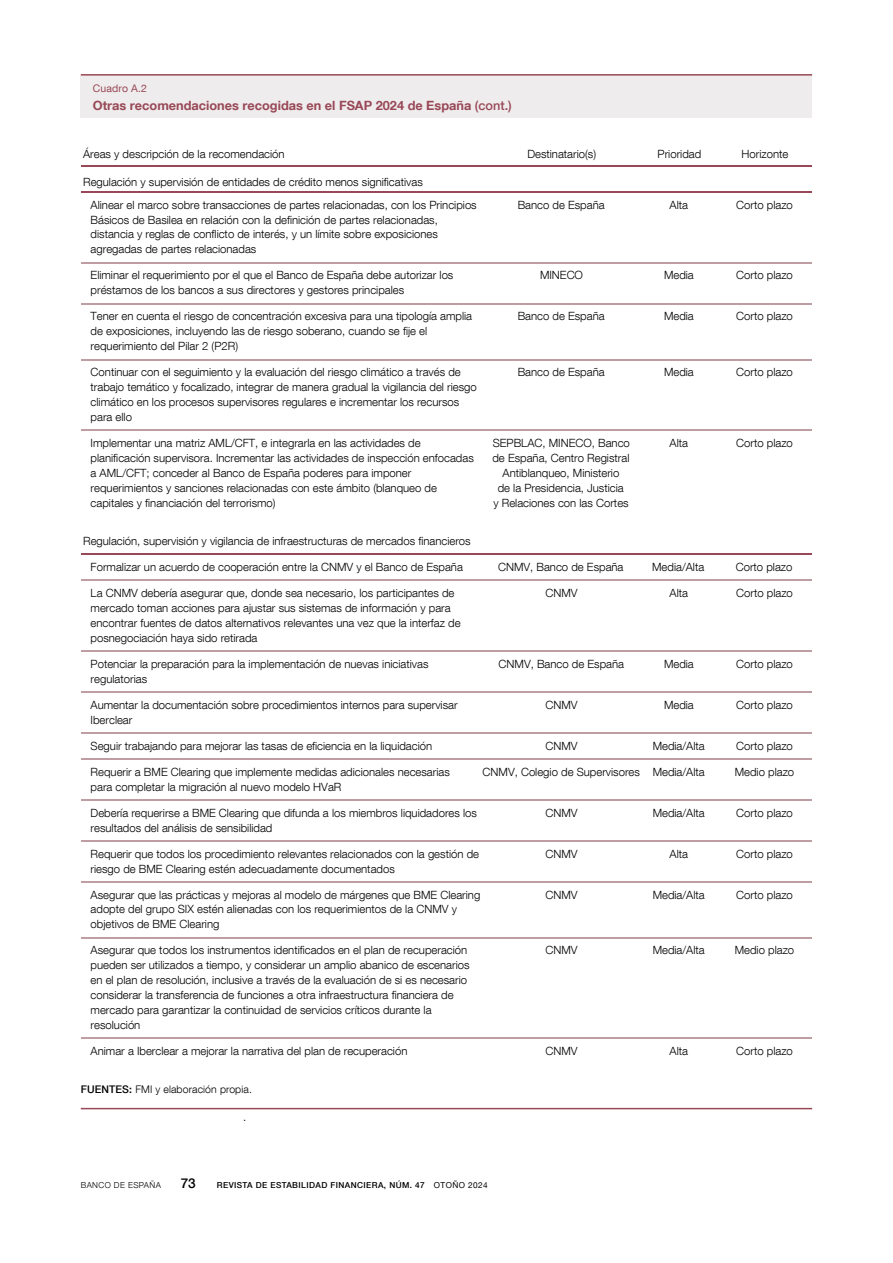
<style>
.page{position:relative;width:893px;height:1263px;background:#fff}
.page>*{position:absolute;margin:0;border:0;box-sizing:border-box;transform-origin:0 0}
.t1{font:500 13.5px "Bd E Neue Helvetica";color:#000}
.t2{font:700 12.75px "Bd E Neue Helvetica";color:#984856}
.t3{font:300 11.4px/15px "Bd E Neue Helvetica";color:#000}
.t4{font:300 10.5px "Bd E Neue Helvetica";letter-spacing:.01em;color:#000}
.t5{font:10.5px "Bd E Neue Helvetica";letter-spacing:.01em;color:#984856}
.t6{font:500 8.25px "Bd E Neue Helvetica";letter-spacing:.05em;color:#000}
.t7{font:300 8.25px "Bd E Neue Helvetica";letter-spacing:.05em;color:#000}
.s1{font-weight:500}
.s2{font-weight:400}
</style>
<div class="page">
<hr style="left:81px;top:1108px;width:731px;height:1px;background:#984856">
<div style="left:81px;top:75px;width:731px;height:42px;background:#efeced"></div>
<hr style="left:81px;top:74px;width:731px;height:2px;background:#984856">
<hr style="left:81px;top:165px;width:730px;height:2px;background:#984856">
<hr style="left:81px;top:191px;width:730px;height:2px;background:#984856">
<hr style="left:81px;top:262px;width:730px;height:1px;background:#be9ea3">
<hr style="left:81px;top:303px;width:730px;height:1px;background:#be9ea3">
<hr style="left:81px;top:359px;width:730px;height:1px;background:#be9ea3">
<hr style="left:81px;top:430px;width:730px;height:1px;background:#be9ea3">
<hr style="left:81px;top:553px;width:730px;height:2px;background:#984856">
<hr style="left:81px;top:579px;width:730px;height:2px;background:#be9ea3">
<hr style="left:81px;top:650px;width:730px;height:2px;background:#be9ea3">
<hr style="left:81px;top:691px;width:730px;height:2px;background:#be9ea3">
<hr style="left:81px;top:732px;width:730px;height:2px;background:#be9ea3">
<hr style="left:81px;top:758px;width:730px;height:2px;background:#be9ea3">
<hr style="left:81px;top:799px;width:730px;height:2px;background:#be9ea3">
<hr style="left:81px;top:840px;width:730px;height:1px;background:#be9ea3">
<hr style="left:81px;top:881px;width:730px;height:1px;background:#be9ea3">
<hr style="left:81px;top:937px;width:730px;height:1px;background:#be9ea3">
<hr style="left:81px;top:1038px;width:730px;height:1px;background:#be9ea3">
<p class="t5" style="left:93px;top:82px;width:55px">Cuadro A.2</p>
<p class="t2" style="left:93px;top:97px;width:420px">Otras recomendaciones recogidas en el FSAP 2024 de España <span class="s1">(cont.)</span></p>
<p class="t3" style="left:83px;top:146px;width:203px">Áreas y descripción de la recomendación</p>
<p class="t3" style="left:527px;top:146px;width:70px">Destinatario(s)</p>
<p class="t3" style="left:658px;top:146px;width:45px">Prioridad</p>
<p class="t3" style="left:742px;top:146px;width:48px">Horizonte</p>
<p class="t3" style="left:91px;top:170px;width:388px;line-height:23px;text-indent:-7px">Regulación y supervisión de entidades de crédito menos significativas<br>Alinear el marco sobre transacciones de partes relacionadas, con los Principios</p>
<p class="t3" style="left:91px;top:212px;width:349px;text-align:justify">Básicos de Basilea en relación con la definición de partes relacionadas, distancia y reglas de conflicto de interés, y un límite sobre exposiciones agregadas de partes relacionadas</p>
<p class="t3" style="left:518px;top:197px;width:88px">Banco de España</p>
<p class="t3" style="left:670px;top:197px;width:20px">Alta</p>
<p class="t3" style="left:736px;top:197px;width:58px">Corto plazo</p>
<p class="t3" style="left:91px;top:268px;width:364px">Eliminar el requerimiento por el que el Banco de España debe autorizar los préstamos de los bancos a sus directores y gestores principales</p>
<p class="t3" style="left:540px;top:268px;width:45px">MINECO</p>
<p class="t3" style="left:664px;top:268px;width:31px">Media</p>
<p class="t3" style="left:736px;top:268px;width:58px">Corto plazo</p>
<p class="t3" style="left:91px;top:309px;width:383px">Tener en cuenta el riesgo de concentración excesiva para una tipología amplia de exposiciones, incluyendo las de riesgo soberano, cuando se fije el requerimiento del Pilar 2 (P2R)</p>
<p class="t3" style="left:518px;top:309px;width:88px">Banco de España</p>
<p class="t3" style="left:664px;top:309px;width:31px">Media</p>
<p class="t3" style="left:736px;top:309px;width:58px">Corto plazo</p>
<p class="t3" style="left:91px;top:364px;width:388px">Continuar con el seguimiento y la evaluación del riesgo climático a través de trabajo temático y focalizado, integrar de manera gradual la vigilancia del riesgo climático en los procesos supervisores regulares e incrementar los recursos para ello</p>
<p class="t3" style="left:518px;top:364px;width:88px">Banco de España</p>
<p class="t3" style="left:664px;top:364px;width:31px">Media</p>
<p class="t3" style="left:736px;top:364px;width:58px">Corto plazo</p>
<p class="t3" style="left:91px;top:435px;width:385px">Implementar una matriz AML/CFT, e integrarla en las actividades de planificación supervisora. Incrementar las actividades de inspección enfocadas a AML/CFT; conceder al Banco de España poderes para imponer requerimientos y sanciones relacionadas con este ámbito (blanqueo de capitales y financiación del terrorismo)</p>
<p class="t3" style="left:492px;top:435px;width:139px;text-align:center">SEPBLAC, MINECO, Banco de España, Centro Registral<br>Antiblanqueo, Ministerio<br>de la Presidencia, Justicia<br>y Relaciones con las Cortes</p>
<p class="t3" style="left:670px;top:435px;width:20px">Alta</p>
<p class="t3" style="left:736px;top:435px;width:58px">Corto plazo</p>
<p class="t3" style="left:83px;top:533px;width:389px">Regulación, supervisión y vigilancia de infraestructuras de mercados financieros</p>
<p class="t3" style="left:91px;top:559px;width:374px">Formalizar un acuerdo de cooperación entre la CNMV y el Banco de España</p>
<p class="t3" style="left:498px;top:559px;width:127px">CNMV, Banco de España</p>
<p class="t3" style="left:652px;top:559px;width:54px">Media/Alta</p>
<p class="t3" style="left:736px;top:559px;width:58px">Corto plazo</p>
<p class="t3" style="left:91px;top:585px;width:371px">La CNMV debería asegurar que, donde sea necesario, los participantes de mercado toman acciones para ajustar sus sistemas de información y para encontrar fuentes de datos alternativos relevantes una vez que la interfaz de posnegociación haya sido retirada</p>
<p class="t3" style="left:545px;top:585px;width:34px">CNMV</p>
<p class="t3" style="left:670px;top:585px;width:20px">Alta</p>
<p class="t3" style="left:736px;top:585px;width:58px">Corto plazo</p>
<p class="t3" style="left:91px;top:656px;width:339px">Potenciar la preparación para la implementación de nuevas iniciativas regulatorias</p>
<p class="t3" style="left:499px;top:656px;width:127px">CNMV, Banco de España</p>
<p class="t3" style="left:664px;top:656px;width:31px">Media</p>
<p class="t3" style="left:736px;top:656px;width:58px">Corto plazo</p>
<p class="t3" style="left:91px;top:697px;width:368px">Aumentar la documentación sobre procedimientos internos para supervisar<br>Iberclear</p>
<p class="t3" style="left:545px;top:697px;width:34px">CNMV</p>
<p class="t3" style="left:664px;top:697px;width:31px">Media</p>
<p class="t3" style="left:736px;top:697px;width:58px">Corto plazo</p>
<p class="t3" style="left:91px;top:738px;width:343px">Seguir trabajando para mejorar las tasas de eficiencia en la liquidación</p>
<p class="t3" style="left:545px;top:738px;width:34px">CNMV</p>
<p class="t3" style="left:653px;top:738px;width:54px">Media/Alta</p>
<p class="t3" style="left:736px;top:738px;width:58px">Corto plazo</p>
<p class="t3" style="left:91px;top:764px;width:361px">Requerir a BME Clearing que implemente medidas adicionales necesarias para completar la migración al nuevo modelo HVaR</p>
<p class="t3" style="left:483px;top:764px;width:224px">CNMV, Colegio de Supervisores Media/Alta</p>
<p class="t3" style="left:735px;top:764px;width:61px">Medio plazo</p>
<p class="t3" style="left:91px;top:805px;width:388px">Debería requerirse a BME Clearing que difunda a los miembros liquidadores los resultados del análisis de sensibilidad</p>
<p class="t3" style="left:545px;top:805px;width:34px">CNMV</p>
<p class="t3" style="left:653px;top:805px;width:54px">Media/Alta</p>
<p class="t3" style="left:736px;top:805px;width:58px">Corto plazo</p>
<p class="t3" style="left:91px;top:846px;width:390px">Requerir que todos los procedimiento relevantes relacionados con la gestión de riesgo de BME Clearing estén adecuadamente documentados</p>
<p class="t3" style="left:545px;top:846px;width:34px">CNMV</p>
<p class="t3" style="left:670px;top:846px;width:20px">Alta</p>
<p class="t3" style="left:736px;top:846px;width:58px">Corto plazo</p>
<p class="t3" style="left:91px;top:887px;width:391px">Asegurar que las prácticas y mejoras al modelo de márgenes que BME Clearing adopte del grupo SIX estén alienadas con los requerimientos de la CNMV y objetivos de BME Clearing</p>
<p class="t3" style="left:545px;top:887px;width:34px">CNMV</p>
<p class="t3" style="left:653px;top:887px;width:54px">Media/Alta</p>
<p class="t3" style="left:736px;top:887px;width:58px">Corto plazo</p>
<p class="t3" style="left:91px;top:943px;width:380px">Asegurar que todos los instrumentos identificados en el plan de recuperación pueden ser utilizados a tiempo, y considerar un amplio abanico de escenarios en el plan de resolución, inclusive a través de la evaluación de si es necesario considerar la transferencia de funciones a otra infraestructura financiera de mercado para garantizar la continuidad de servicios críticos durante la resolución</p>
<p class="t3" style="left:545px;top:943px;width:34px">CNMV</p>
<p class="t3" style="left:653px;top:943px;width:54px">Media/Alta</p>
<p class="t3" style="left:735px;top:943px;width:61px">Medio plazo</p>
<p class="t3" style="left:91px;top:1043px;width:318px">Animar a Iberclear a mejorar la narrativa del plan de recuperación</p>
<p class="t3" style="left:545px;top:1043px;width:34px">CNMV</p>
<p class="t3" style="left:670px;top:1043px;width:20px">Alta</p>
<p class="t3" style="left:736px;top:1043px;width:58px">Corto plazo</p>
<p class="t4" style="left:81px;top:1082px;width:173px"><span class="s1">FUENTES:</span> FMI y elaboración propia.</p>
<p class="t3" style="left:243px;top:1109px;width:5px">.</p>
<p class="t7" style="left:81px;top:1180px;width:82px">BANCO DE ESPAÑA</p>
<p class="t1" style="left:181px;top:1175px;width:16px">73</p>
<p class="t6" style="left:217px;top:1180px;width:272px">REVISTA DE ESTABILIDAD FINANCIERA, NÚM. 47 <span class="s2">OTOÑO 2024</span></p>
</div>
